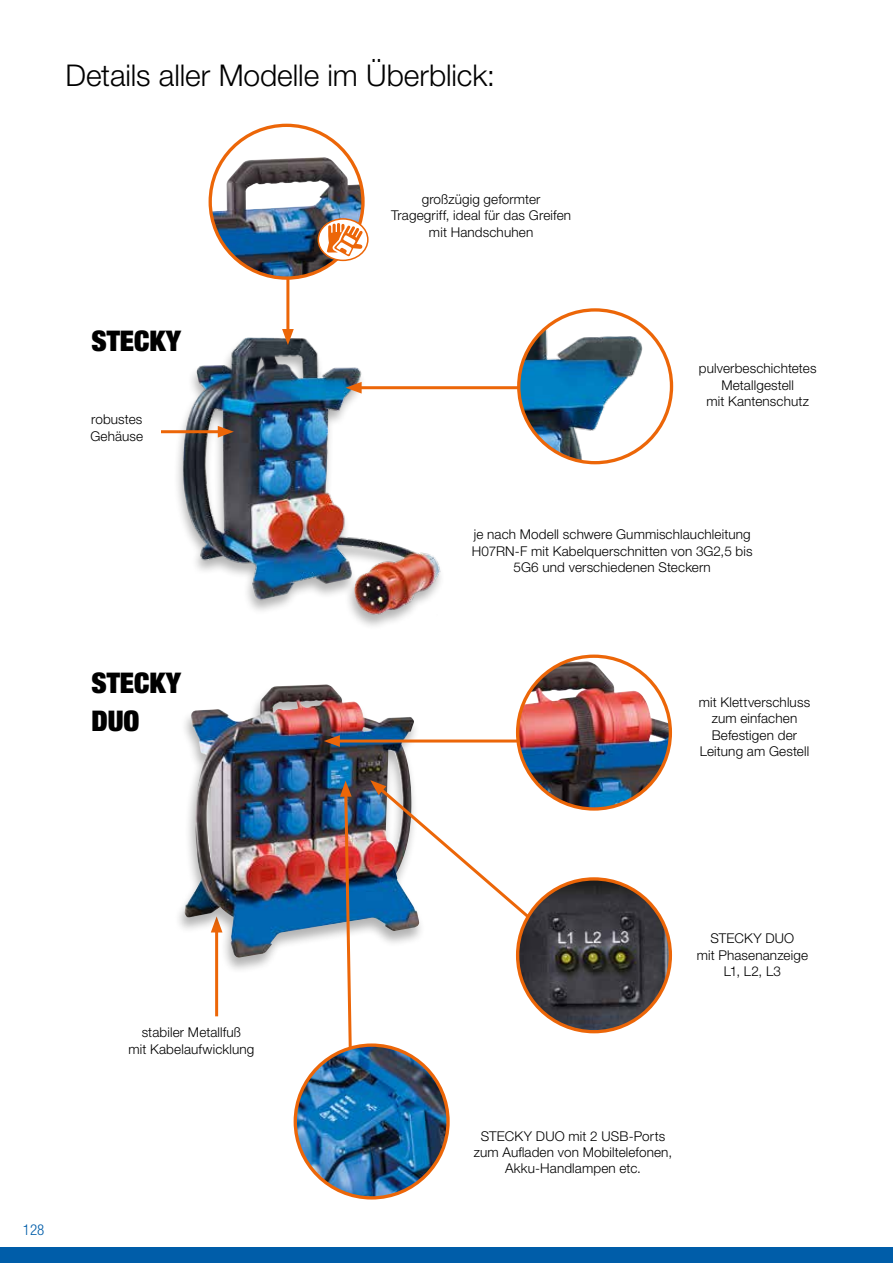
<style>
.page{position:relative;width:893px;height:1263px;background:#fff}
.page>*{position:absolute;margin:0;border:0;box-sizing:border-box;transform-origin:0 0}
.t1{font:300 30px "Helvetica Neue LT Pro";letter-spacing:-.005em;color:#000}
.t2{font:900 condensed 28.5px/38.4px "Helvetica Neue LT Pro";color:#000}
.t3{font:300 condensed 15px "Helvetica Neue LT Pro";color:#005da9}
.t4{font:300 13.5px/16.5px "Helvetica Neue LT Pro";letter-spacing:.01em;color:#000;text-align:center}
</style>
<div class="page">
<div style="left:0;top:1247px;width:893px;height:16px;background:#005da9"></div>
<img style="left:170px;top:322px;width:276px;height:304px">
<hr style="left:356px;top:386px;width:172px;height:3px;background:#ec6608">
<svg style="left:346px;top:382px;width:16px;height:12px"></svg>
<hr style="left:215px;top:927px;width:3px;height:89px;background:#ec6608">
<hr style="left:161px;top:430px;width:62px;height:3px;background:#ec6608">
<svg style="left:218px;top:426px;width:16px;height:12px"></svg>
<img style="left:519px;top:310px;width:152px;height:153px;border-radius:76px">
<div style="left:517px;top:308px;width:156px;height:156px;border:3px solid #ec6608;border-radius:50%"></div>
<hr style="left:286px;top:197px;width:3px;height:138px;background:#ec6608">
<svg style="left:282px;top:329px;width:12px;height:16px"></svg>
<img style="left:211px;top:157px;width:151px;height:121px">
<div style="left:209px;top:124px;width:156px;height:156px;border:3px solid #ec6608;border-radius:50%"></div>
<svg style="left:318px;top:219px;width:50px;height:41px"></svg>
<div style="left:318px;top:218px;width:51px;height:43px;border:2px solid #ec6608;border-radius:50%"></div>
<svg style="left:327px;top:223px;width:36px;height:33px"></svg>
<div style="left:174px;top:684px;width:252px;height:290px;background:#000;opacity:.3"></div>
<img style="left:185px;top:684px;width:141px;height:273px">
<svg style="left:370px;top:780px;width:180px;height:156px"></svg>
<img style="left:518px;top:879px;width:152px;height:153px;border-radius:76px">
<div style="left:516px;top:877px;width:156px;height:156px;border:3px solid #ec6608;border-radius:50%"></div>
<hr style="left:334px;top:739px;width:197px;height:3px;background:#ec6608">
<svg style="left:324px;top:735px;width:16px;height:12px"></svg>
<img style="left:518px;top:661px;width:152px;height:148px">
<div style="left:516px;top:654px;width:156px;height:157px;border:3px solid #ec6608;border-radius:50%"></div>
<img style="left:340px;top:781px;width:13px;height:271px">
<img style="left:295px;top:1045px;width:153px;height:153px;border-radius:76px">
<div style="left:294px;top:1043px;width:156px;height:156px;border:3px solid #ec6608;border-radius:50%"></div>
<h1 class="t1" style="left:66px;top:57px;width:431px">Details aller Modelle im Überblick:</h1>
<h2 class="t2" style="left:91px;top:321px;width:91px">STECKY</h2>
<p class="t4" style="left:90px;top:411px;width:54px;text-align:left">robustes<br>Gehäuse</p>
<h2 class="t2" style="left:91px;top:662px;width:91px">STECKY<br>DUO</h2>
<p class="t4" style="left:391px;top:191px;width:182px">großzügig geformter<br>Tragegriff, ideal für das Greifen mit Handschuhen</p>
<p class="t4" style="left:699px;top:360px;width:119px">pulverbeschichtetes<br>Metallgestell<br>mit Kantenschutz</p>
<p class="t4" style="left:472px;top:526px;width:282px">je nach Modell schwere Gummischlauchleitung<br>H07RN-F mit Kabelquerschnitten von 3G2,5 bis<br>5G6 und verschiedenen Steckern</p>
<p class="t4" style="left:699px;top:693px;width:113px">mit Klettverschluss zum einfachen<br>Befestigen der<br>Leitung am Gestell</p>
<p class="t3" style="left:23px;top:1221px;width:23px">128</p>
<p class="t4" style="left:128px;top:1024px;width:128px">stabiler Metallfuß<br>mit Kabelaufwicklung</p>
<p class="t4" style="left:697px;top:930px;width:113px">STECKY DUO<br>mit Phasenanzeige<br>L1, L2, L3</p>
<p class="t4" style="left:474px;top:1127px;width:200px">STECKY DUO mit 2 USB-Ports zum Aufladen von Mobiltelefonen,<br>Akku-Handlampen etc.</p>
</div>
